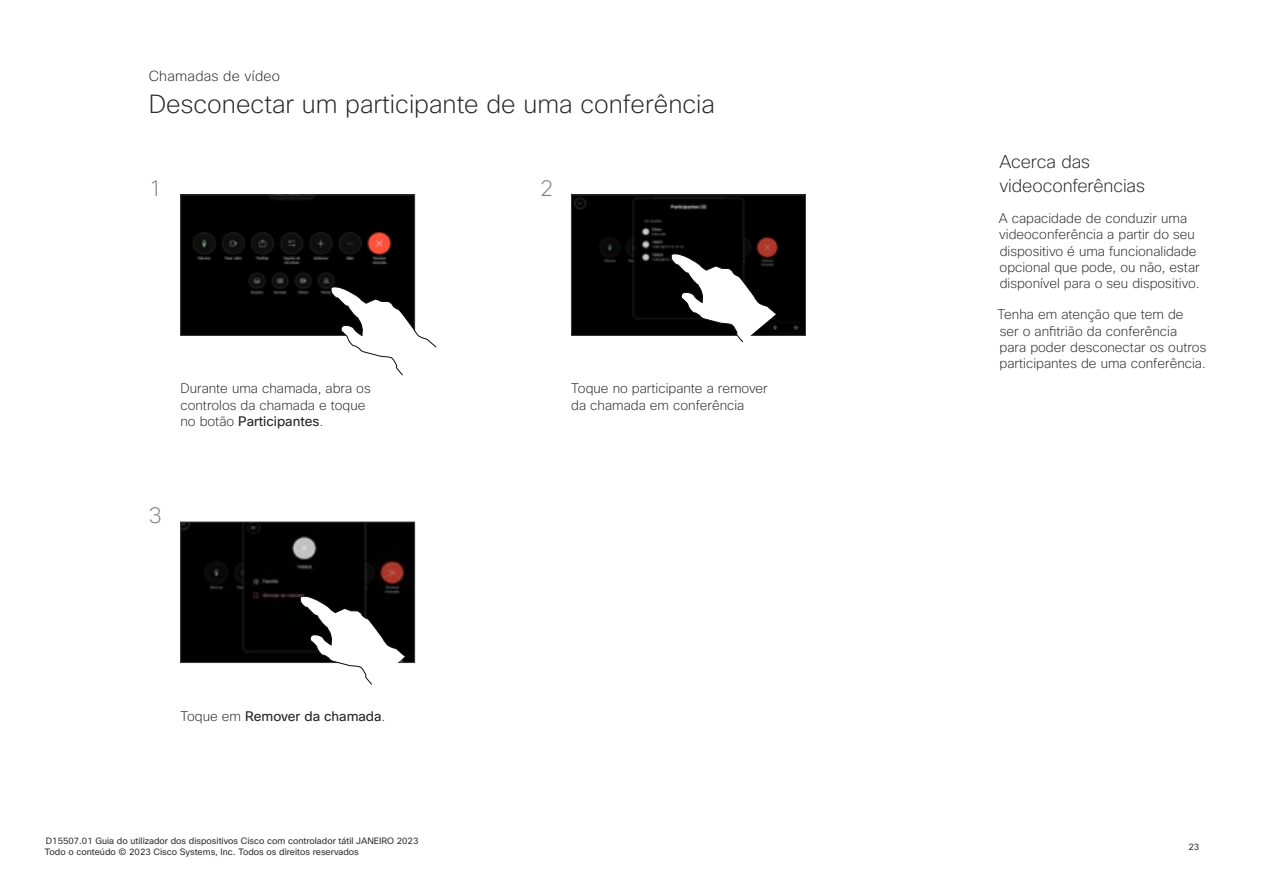
<style>
.page{position:relative;width:1263px;height:893px;background:#fff}
.page>*{position:absolute;margin:0;border:0;box-sizing:border-box;transform-origin:0 0}
.t1{font:200 25.5px "Cisco Sans";color:#262626}
.t2{font:200 22.2px "Cisco Sans";color:#808080}
.t3{font:200 18px/24px "Cisco Sans";letter-spacing:-.005em;color:#262626}
.t4{font:200 14.25px "Cisco Sans";letter-spacing:.015em;color:#262626}
.t5{font:200 13.5px/16.2px "Cisco Sans";color:#262626}
.t6{font:13.5px "Cisco Sans";color:#262626}
.t7{font:9px/10.8px "Cisco Sans";color:#333}
.s1{font-weight:400}
.s2{font-weight:200}
</style>
<div class="page">
<img style="left:182px;top:197px;width:231px;height:137px">
<div style="left:180px;top:195px;width:235px;height:141px;border:1px solid #3d3d3d"></div>
<img style="left:573px;top:197px;width:231px;height:137px">
<div style="left:571px;top:195px;width:235px;height:141px;border:1px solid #3d3d3d"></div>
<img style="left:182px;top:524px;width:231px;height:137px">
<div style="left:180px;top:522px;width:235px;height:141px;border:1px solid #3d3d3d"></div>
<svg style="left:299px;top:595px;width:107px;height:90px"></svg>
<svg style="left:330px;top:285px;width:107px;height:91px"></svg>
<svg style="left:670px;top:252px;width:107px;height:91px"></svg>
<p class="t4" style="left:149px;top:67px;width:133px">Chamadas de vídeo</p>
<h1 class="t1" style="left:149px;top:87px;width:568px">Desconectar um participante de uma conferência</h1>
<h2 class="t2" style="left:149px;top:174px;width:15px">1</h2>
<h2 class="t2" style="left:540px;top:174px;width:15px">2</h2>
<p class="t5" style="left:180px;top:380px;width:192px">Durante uma chamada, abra os controlos da chamada e toque no botão <span class="s1">Participantes</span>.</p>
<p class="t5" style="left:571px;top:380px;width:198px">Toque no participante a remover da chamada em conferência</p>
<h2 class="t2" style="left:149px;top:501px;width:15px">3</h2>
<p class="t6" style="left:180px;top:707px;width:206px"><span class="s2">Toque em</span> Remover da chamada<span class="s2">.</span></p>
<p class="t7" style="left:45px;top:836px;width:375px">D15507.01 Guia do utilizador dos dispositivos Cisco com controlador tátil JANEIRO 2023<br>Todo o conteúdo © 2023 Cisco Systems, Inc. Todos os direitos reservados</p>
<h3 class="t3" style="left:999px;top:149px;width:147px">Acerca das videoconferências</h3>
<p class="t5" style="left:999px;top:210px;width:202px">A capacidade de conduzir uma videoconferência a partir do seu dispositivo é uma funcionalidade opcional que pode, ou não, estar disponível para o seu dispositivo.</p>
<p class="t5" style="left:997px;top:306px;width:210px">Tenha em atenção que tem de<br>ser o anfitrião da conferência<br>para poder desconectar os outros participantes de uma conferência.</p>
<p class="t7" style="left:1188px;top:842px;width:12px">23</p>
</div>
